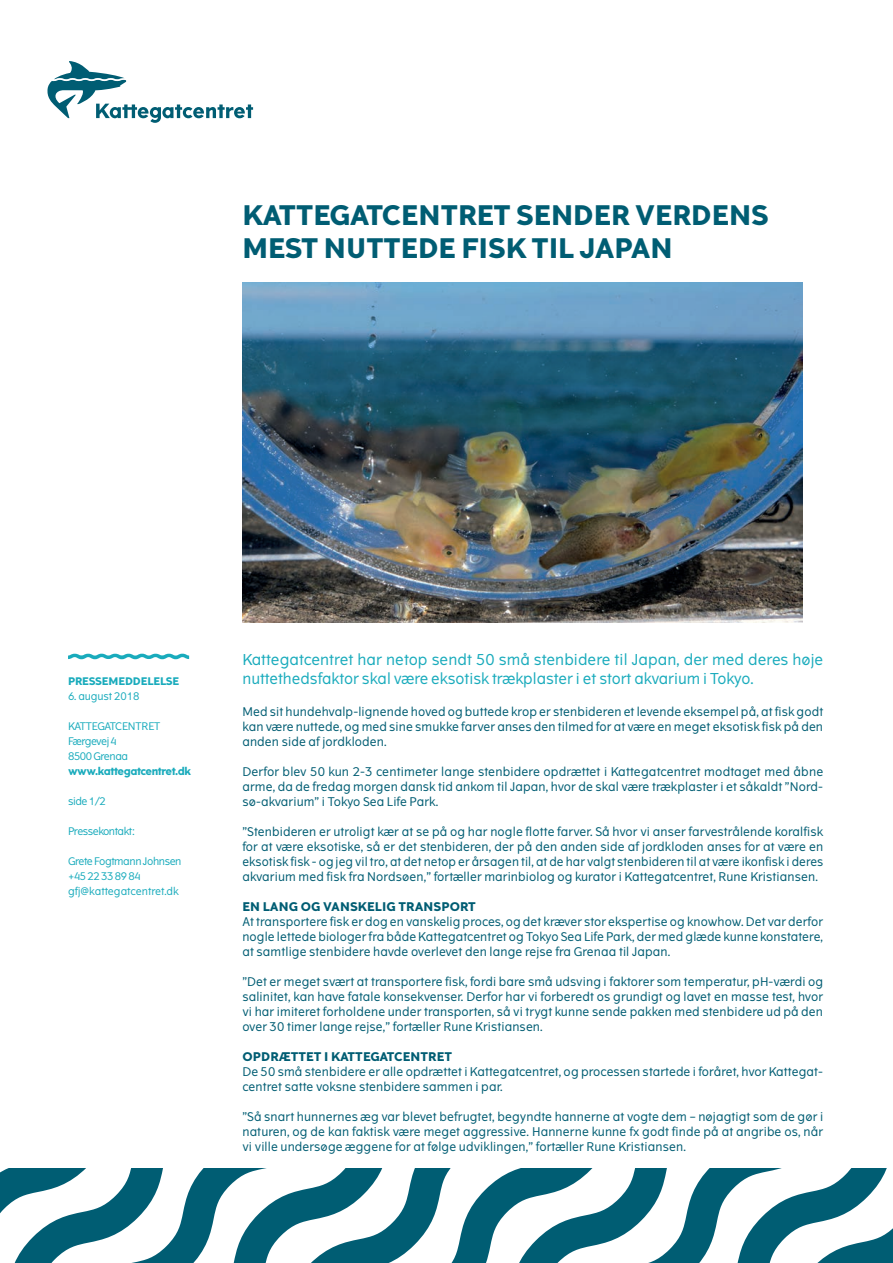
<style>
.page{position:relative;width:893px;height:1263px;background:#fff}
.page>*{position:absolute;margin:0;border:0;box-sizing:border-box;transform-origin:0 0}
.t1{font:700 27px/33px "The Wave";color:#005d73}
.t2{font:15px/19.5px "The Wave";color:#19abbc}
.t3{font:12px/15px "The Wave";letter-spacing:.01em;color:#005d73;text-align:justify}
.t4{font:700 12px "The Wave";letter-spacing:.01em;color:#005d73}
.t5{font:10.5px/15px "The Wave";letter-spacing:-.04em;color:#19abbc}
.t6{font:700 10.5px "The Wave";letter-spacing:-.04em;color:#19abbc}
.t7{font:700 10.5px "The Wave";letter-spacing:-.01em;color:#19abbc}
.t8{font:10.5px "The Wave";letter-spacing:-.01em;color:#19abbc}
</style>
<div class="page">
<img style="left:242px;top:283px;width:561px;height:339px">
<svg style="left:68px;top:654px;width:121px;height:5px"></svg>
<svg style="left:47px;top:61px;width:206px;height:62px"></svg>
<svg style="left:0;top:1168px;width:893px;height:95px"></svg>
<h1 class="t1" style="left:242px;top:200px;width:528px">KATTEGATCENTRET SENDER VERDENS<br>MEST NUTTEDE FISK TIL JAPAN</h1>
<p class="t7" style="left:68px;top:674px;width:113px">PRESSEMEDDELELSE</p>
<p class="t8" style="left:68px;top:689px;width:73px">6. august 2018</p>
<p class="t5" style="left:68px;top:719px;width:94px">KATTEGATCENTRET<br>Færgevej 4<br>8500 Grenaa</p>
<p class="t6" style="left:68px;top:764px;width:124px">www.kattegatcentret.dk</p>
<p class="t5" style="left:68px;top:794px;width:39px">side 1/2</p>
<p class="t5" style="left:68px;top:824px;width:69px">Pressekontakt:</p>
<p class="t5" style="left:68px;top:854px;width:115px">Grete Fogtmann Johnsen +45 22 33 89 84 gfj@kattegatcentret.dk</p>
<p class="t2" style="left:242px;top:650px;width:582px">Kattegatcentret har netop sendt 50 små stenbidere til Japan, der med deres høje nuttethedsfaktor skal være eksotisk trækplaster i et stort akvarium i Tokyo.</p>
<p class="t3" style="left:242px;top:704px;width:582px">Med sit hundehvalp-lignende hoved og buttede krop er stenbideren et levende eksempel på, at fisk godt kan være nuttede, og med sine smukke farver anses den tilmed for at være en meget eksotisk fisk på den anden side af jordkloden.</p>
<p class="t3" style="left:242px;top:764px;width:582px">Derfor blev 50 kun 2-3 centimeter lange stenbidere opdrættet i Kattegatcentret modtaget med åbne arme, da de fredag morgen dansk tid ankom til Japan, hvor de skal være trækplaster i et såkaldt ”Nord&shy;sø-akvarium” i Tokyo Sea Life Park.</p>
<p class="t3" style="left:242px;top:824px;width:582px">”Stenbideren er utroligt kær at se på og har nogle flotte farver. Så hvor vi anser farvestrålende koralfisk for at være eksotiske, så er det stenbideren, der på den anden side af jordkloden anses for at være en eksotisk fisk - og jeg vil tro, at det netop er årsagen til, at de har valgt stenbideren til at være ikonfisk i deres akvarium med fisk fra Nordsøen,” fortæller marinbiolog og kurator i Kattegatcentret, Rune Kristiansen.</p>
<p class="t4" style="left:242px;top:899px;width:235px">EN LANG OG VANSKELIG TRANSPORT</p>
<p class="t3" style="left:242px;top:914px;width:582px">At transportere fisk er dog en vanskelig proces, og det kræver stor ekspertise og knowhow. Det var derfor nogle lettede biologer fra både Kattegatcentret og Tokyo Sea Life Park, der med glæde kunne konstatere, at samtlige stenbidere havde overlevet den lange rejse fra Grenaa til Japan.</p>
<p class="t3" style="left:242px;top:974px;width:582px">”Det er meget svært at transportere fisk, fordi bare små udsving i faktorer som temperatur, pH-værdi og salinitet, kan have fatale konsekvenser. Derfor har vi forberedt os grundigt og lavet en masse test, hvor vi har imiteret forholdene under transporten, så vi trygt kunne sende pakken med stenbidere ud på den over 30 timer lange rejse,” fortæller Rune Kristiansen.</p>
<p class="t4" style="left:242px;top:1049px;width:211px">OPDRÆTTET I KATTEGATCENTRET</p>
<p class="t3" style="left:242px;top:1064px;width:582px">De 50 små stenbidere er alle opdrættet i Kattegatcentret, og processen startede i foråret, hvor Kattegat&shy;centret satte voksne stenbidere sammen i par.</p>
<p class="t3" style="left:242px;top:1109px;width:582px">”Så snart hunnernes æg var blevet befrugtet, begyndte hannerne at vogte dem – nøjagtigt som de gør i naturen, og de kan faktisk være meget aggressive. Hannerne kunne fx godt finde på at angribe os, når vi ville undersøge æggene for at følge udviklingen,” fortæller Rune Kristiansen.</p>
</div>
